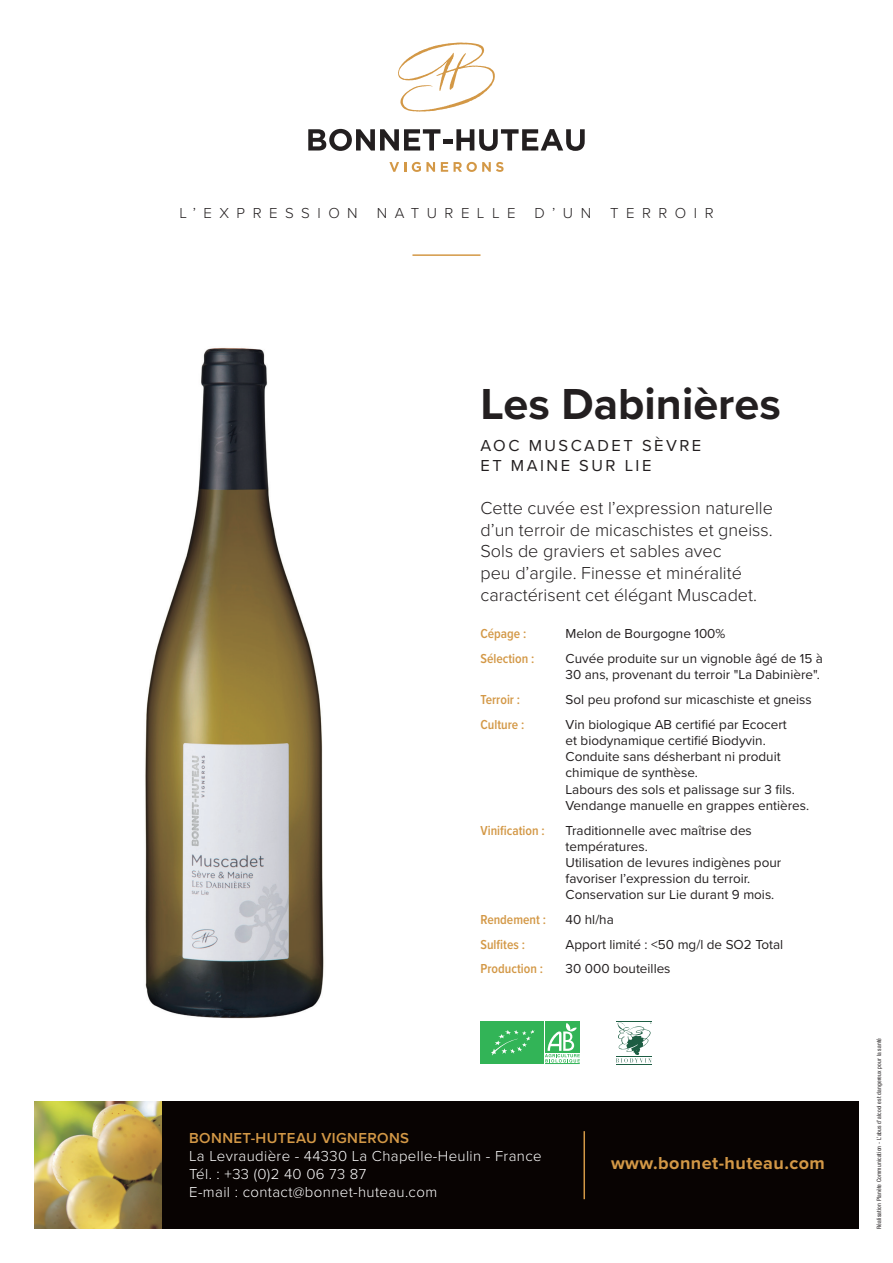
<style>
.page{position:relative;width:893px;height:1263px;background:#fff}
.page>*{position:absolute;margin:0;border:0;box-sizing:border-box;transform-origin:0 0}
.t1{font:700 45px "Proxima Nova";color:#231f20}
.t2{font:300 18px/21.6px "Proxima Nova";color:#231f20}
.t3{font:700 18px "Proxima Nova";letter-spacing:.025em;color:#d39846}
.t4{font:16.5px/19.8px "Proxima Nova";letter-spacing:.15em;color:#231f20}
.t5{font:300 15px/18px "Proxima Nova";letter-spacing:.025em;color:#fff}
.t6{font:300 15px "Proxima Nova";letter-spacing:.5em;color:#231f20}
.t7{font:600 15px "Proxima Nova";letter-spacing:.025em;color:#d39846}
.t8{font:13.5px/16.2px "Proxima Nova";color:#231f20}
.t9{font:600 13.5px "Proxima Nova Cond";color:#d39846}
.t10{font:condensed 6px "Helvetica Neue LT Std";letter-spacing:.025em;color:#231f20}
</style>
<div class="page">
<svg style="left:308px;top:129px;width:277px;height:22px"></svg>
<svg style="left:398px;top:43px;width:97px;height:69px"></svg>
<svg style="left:389px;top:162px;width:17px;height:10px"></svg>
<svg style="left:412px;top:162px;width:23px;height:10px"></svg>
<svg style="left:441px;top:162px;width:7px;height:10px"></svg>
<svg style="left:454px;top:162px;width:50px;height:10px"></svg>
<hr style="left:412px;top:254px;width:68px;height:2px;background:#d39846">
<div style="left:162px;top:1101px;width:697px;height:128px;background:#080302"></div>
<img style="left:34px;top:1101px;width:128px;height:128px">
<hr style="left:583px;top:1131px;width:2px;height:68px;background:#d39846">
<img style="left:145px;top:347px;width:179px;height:672px">
<hr style="left:545px;top:1063px;width:35px;height:1px;background:#32b457">
<div style="left:545px;top:1021px;width:35px;height:31px;background:#32b457"></div>
<svg style="left:545px;top:1023px;width:35px;height:40px"></svg>
<div style="left:480px;top:1021px;width:64px;height:43px;background:#32b457"></div>
<svg style="left:491px;top:1030px;width:44px;height:25px"></svg>
<hr style="left:616px;top:1021px;width:35px;height:1px;background:#1d5d43">
<hr style="left:616px;top:1064px;width:35px;height:1px;background:#1d5d43">
<svg style="left:616px;top:1022px;width:36px;height:41px"></svg>
<p class="t6" style="left:179px;top:202px;width:180px">L’EXPRESSION</p>
<p class="t6" style="left:377px;top:202px;width:140px">NATURELLE</p>
<p class="t6" style="left:534px;top:202px;width:58px">D’UN</p>
<p class="t6" style="left:610px;top:202px;width:105px">TERROIR</p>
<h1 class="t1" style="left:480px;top:370px;width:302px">Les Dabinières</h1>
<p class="t4" style="left:480px;top:435px;width:222px">AOC MUSCADET SÈVRE<br>ET MAINE SUR LIE</p>
<h2 class="t2" style="left:480px;top:496px;width:294px">Cette cuvée est l’expression naturelle d’un terroir de micaschistes et gneiss.<br>Sols de graviers et sables avec<br>peu d’argile. Finesse et minéralité caractérisent cet élégant Muscadet.</h2>
<p class="t9" style="left:480px;top:624px;width:47px">Cépage :</p>
<p class="t8" style="left:566px;top:625px;width:161px">Melon de Bourgogne 100%</p>
<p class="t9" style="left:480px;top:649px;width:55px">Sélection :</p>
<p class="t8" style="left:566px;top:650px;width:259px">Cuvée produite sur un vignoble âgé de 15 à<br>30 ans, provenant du terroir "La Dabinière".</p>
<p class="t9" style="left:480px;top:690px;width:41px">Terroir :</p>
<p class="t8" style="left:566px;top:691px;width:248px">Sol peu profond sur micaschiste et gneiss</p>
<p class="t9" style="left:480px;top:714px;width:45px">Culture :</p>
<p class="t8" style="left:566px;top:716px;width:245px">Vin biologique AB certifié par Ecocert<br>et biodynamique certifié Biodyvin.<br>Conduite sans désherbant ni produit chimique de synthèse.<br>Labours des sols et palissage sur 3 fils.<br>Vendange manuelle en grappes entières.</p>
<p class="t9" style="left:480px;top:820px;width:66px">Vinification :</p>
<p class="t8" style="left:566px;top:821px;width:217px">Traditionnelle avec maîtrise des températures.<br>Utilisation de levures indigènes pour favoriser l’expression du terroir.<br>Conservation sur Lie durant 9 mois.</p>
<p class="t9" style="left:480px;top:909px;width:67px">Rendement :</p>
<p class="t8" style="left:566px;top:911px;width:50px">40 hl/ha</p>
<p class="t9" style="left:480px;top:934px;width:46px">Sulfites :</p>
<p class="t8" style="left:566px;top:935px;width:219px">Apport limité : &lt;50 mg/l de SO2 Total</p>
<p class="t9" style="left:480px;top:959px;width:64px">Production :</p>
<p class="t8" style="left:566px;top:960px;width:107px">30 000 bouteilles</p>
<p class="t7" style="left:189px;top:1127px;width:221px">BONNET-HUTEAU VIGNERONS</p>
<p class="t5" style="left:189px;top:1146px;width:354px">La Levraudière - 44330 La Chapelle-Heulin - France<br>Tél. : +33 (0)2 40 06 73 87<br>E-mail : contact@bonnet-huteau.com</p>
<h2 class="t3" style="left:611px;top:1149px;width:215px">www.bonnet-huteau.com</h2>
<p class="t10" style="left:875px;top:1229px;width:193px;rotate:-90deg">Réalisation Planète Communication - L’abus d’alcool est dangereux pour la santé</p>
</div>
